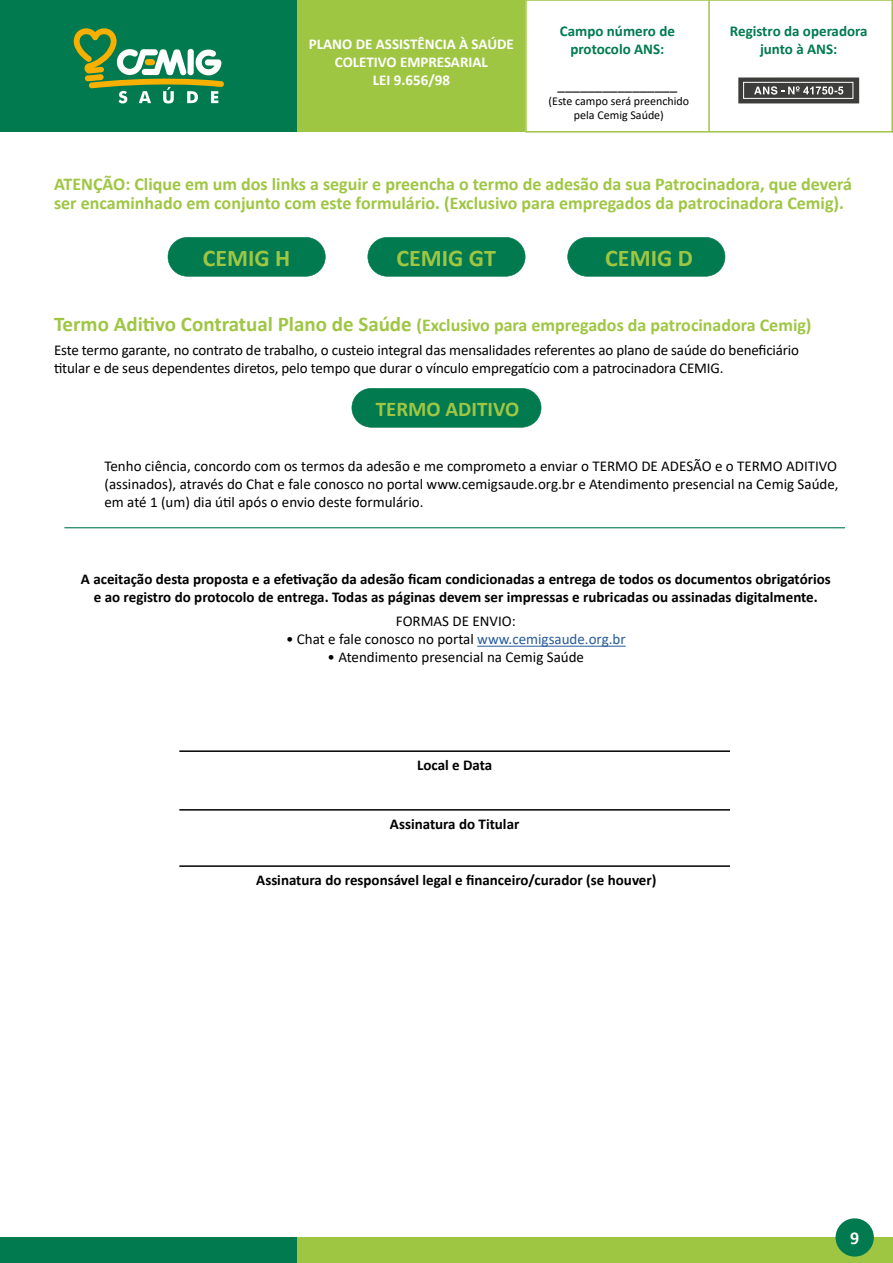
<style>
.page{position:relative;width:893px;height:1263px;background:#fff}
.page>*{position:absolute;margin:0;border:0;box-sizing:border-box;transform-origin:0 0}
.t1{font:700 24px "Calibri";color:#9fc643}
.t2{font:700 21px "Calibri";color:#9fc643}
.t3{font:700 18px/19.5px "Calibri";color:#9fc643}
.t4{font:700 18px "Calibri";color:#fff}
.t5{font:15px/18px "Calibri";letter-spacing:-.01em;color:#000;text-align:justify}
.t6{font:700 15px/18px "Calibri";color:#000;text-align:center}
.t7{font:700 15px/18px "Calibri";color:#017a4f;text-align:center}
.t8{font:700 15px/18px "Calibri";color:#fff;text-align:center}
.t9{font:700 15px "Calibri";color:#3d3d3b}
.t10{font:12px/14.4px "Calibri";color:#000;text-align:center}
.s1{font-size:21px}
.s2{color:#275b9b}
</style>
<div class="page">
<div style="left:0;top:0;width:298px;height:132px;background:#017a4f"></div>
<div style="left:298px;top:0;width:227px;height:132px;background:#9fc643"></div>
<div style="left:0;top:1237px;width:298px;height:26px;background:#017a4f"></div>
<div style="left:298px;top:1237px;width:595px;height:26px;background:#9fc643"></div>
<svg style="left:74px;top:28px;width:150px;height:75px"></svg>
<div style="left:525px;top:0;width:368px;height:133px;border:2px solid #9fc643"></div>
<div style="left:738px;top:78px;width:121px;height:25px;background:#3d3d3b"></div>
<div style="left:743px;top:82px;width:110px;height:17px;border:1px solid #fff"></div>
<svg style="left:754px;top:86px;width:89px;height:9px"></svg>
<hr style="left:708px;top:0;width:2px;height:132px;background:#9fc643">
<div style="left:836px;top:1218px;width:38px;height:38px;background:#017a4f;border-radius:50%"></div>
<hr style="left:179px;top:750px;width:551px;height:2px;background:#000">
<hr style="left:179px;top:809px;width:551px;height:2px;background:#000">
<hr style="left:179px;top:865px;width:551px;height:2px;background:#000">
<hr style="left:64px;top:527px;width:781px;height:1px;background:#017a4f">
<svg style="left:168px;top:237px;width:158px;height:40px;background:#11825a"></svg>
<svg style="left:567px;top:237px;width:158px;height:40px;background:#11825a"></svg>
<svg style="left:368px;top:237px;width:157px;height:40px;background:#108259"></svg>
<svg style="left:352px;top:388px;width:189px;height:39px;background:#0c7f56"></svg>
<hr style="left:477px;top:646px;width:149px;height:1px;background:#275b9b">
<p class="t8" style="left:309px;top:35px;width:207px">PLANO DE ASSISTÊNCIA À SAÚDE<br>COLETIVO EMPRESARIAL<br>LEI 9.656/98</p>
<p class="t7" style="left:560px;top:22px;width:117px">Campo número de protocolo ANS:</p>
<p class="t9" style="left:558px;top:75px;width:121px">________________</p>
<p class="t10" style="left:549px;top:93px;width:142px">(Este campo será preenchido pela Cemig Saúde)</p>
<p class="t7" style="left:730px;top:22px;width:139px">Registro da operadora junto à ANS:</p>
<p class="t3" style="left:54px;top:174px;width:799px">ATENÇÃO: Clique em um dos links a seguir e preencha o termo de adesão da sua Patrocinadora, que deverá ser encaminhado em conjunto com este formulário. (Exclusivo para empregados da patrocinadora Cemig).</p>
<h1 class="t1" style="left:203px;top:241px;width:89px">CEMIG H</h1>
<h1 class="t1" style="left:396px;top:241px;width:101px">CEMIG GT</h1>
<h1 class="t1" style="left:605px;top:241px;width:89px">CEMIG D</h1>
<p class="t3" style="left:54px;top:315px;width:759px"><span class="s1">Termo Aditivo Contratual Plano de Saúde</span> (Exclusivo para empregados da patrocinadora Cemig)</p>
<p class="t5" style="left:54px;top:341px;width:747px">Este termo garante, no contrato de trabalho, o custeio integral das mensalidades referentes ao plano de saúde do beneficiário titular e de seus dependentes diretos, pelo tempo que durar o vínculo empregatício com a patrocinadora CEMIG.</p>
<h2 class="t2" style="left:376px;top:394px;width:145px">TERMO ADITIVO</h2>
<p class="t5" style="left:104px;top:456px;width:736px">Tenho ciência, concordo com os termos da adesão e me comprometo a enviar o TERMO DE ADESÃO e o TERMO ADITIVO (assinados), através do Chat e fale conosco no portal www.cemigsaude.org.br e Atendimento presencial na Cemig Saúde, em até 1 (um) dia útil após o envio deste formulário.</p>
<p class="t6" style="left:81px;top:570px;width:751px">A aceitação desta proposta e a efetivação da adesão ficam condicionadas a entrega de todos os documentos obrigatórios e ao registro do protocolo de entrega. Todas as páginas devem ser impressas e rubricadas ou assinadas digitalmente.</p>
<p class="t5" style="left:396px;top:612px;width:121px">FORMAS DE ENVIO:</p>
<p class="t5" style="left:286px;top:630px;width:341px">• Chat e fale conosco no portal <span class="s2">www.cemigsaude.org.br</span></p>
<p class="t5" style="left:328px;top:648px;width:258px">• Atendimento presencial na Cemig Saúde</p>
<p class="t6" style="left:417px;top:755px;width:77px">Local e Data</p>
<p class="t6" style="left:390px;top:815px;width:131px">Assinatura do Titular</p>
<p class="t6" style="left:256px;top:871px;width:402px">Assinatura do responsável legal e financeiro/curador (se houver)</p>
<p class="t4" style="left:850px;top:1225px;width:11px">9</p>
</div>
